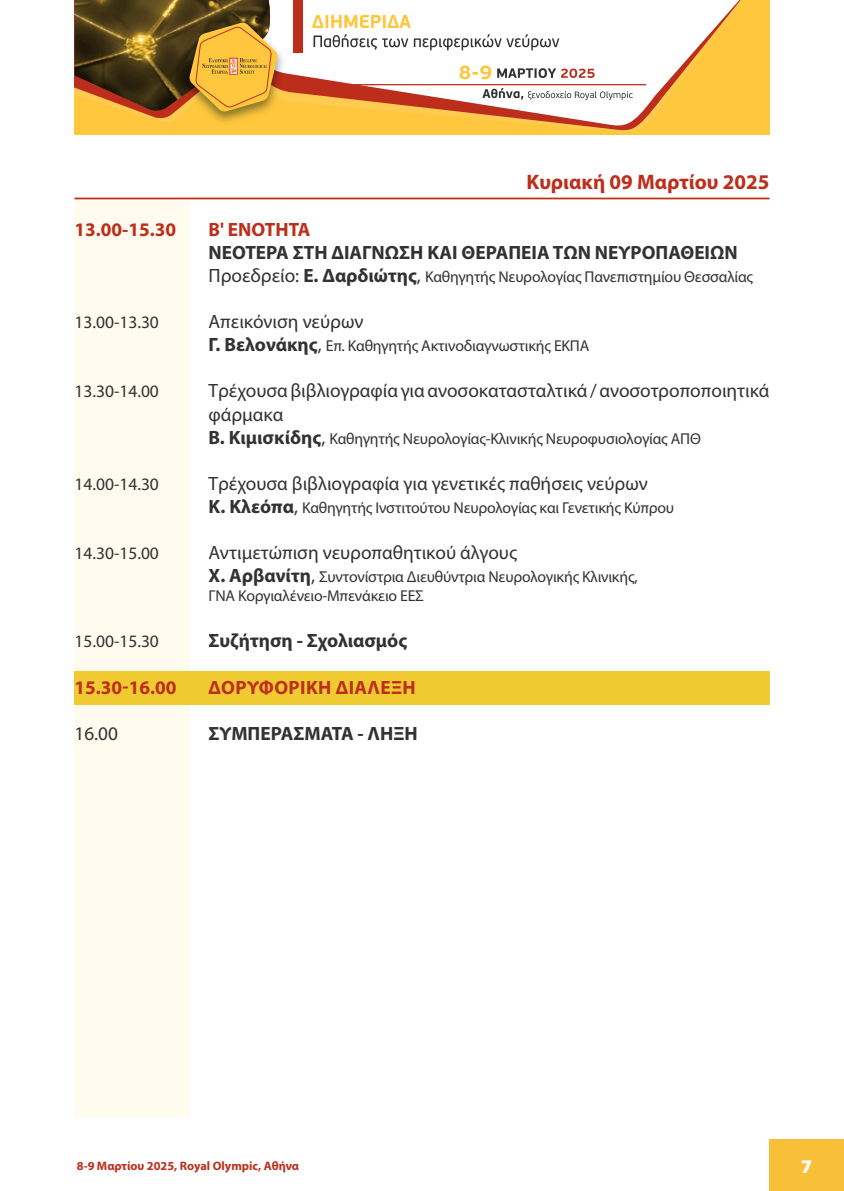
<style>
.page{position:relative;width:844px;height:1191px;background:#fff}
.page>*{position:absolute;margin:0;border:0;box-sizing:border-box;transform-origin:0 0}
.t1{font:700 21px "Myriad Pro";color:#bd2f1b}
.t2{font:19.25px/23.1px "Myriad Pro";color:#323232}
.t3{font:700 19.25px "Myriad Pro";color:#323232}
.t4{font:700 19.25px "Myriad Pro";color:#bd2f1b}
.t5{font:700 19.25px "Myriad Pro";letter-spacing:.02em;color:#bd2f1b}
.t6{font:900 19.25px "Myriad Pro";color:#fff}
.t7{font:17.5px "Myriad Pro";color:#323232}
.t8{font:15.75px/18.9px "Myriad Pro";letter-spacing:-.01em;color:#323232}
.t9{font:700 12.25px "Myriad Pro";color:#bd2f1b}
.s1{font-size:19.25px}
.s2{font-weight:700;font-size:19.25px}
</style>
<div class="page">
<div style="left:769px;top:1139px;width:74px;height:52px;background:#f8c039"></div>
<div style="left:74px;top:0;width:695px;height:135px;background:#ffc73d"></div>
<svg style="left:278px;top:0;width:464px;height:127px;fill:#fff"></svg>
<div style="left:293px;top:0;width:10px;height:53px;background:#bc2e1b"></div>
<img style="left:278px;top:16px;width:11px;height:111px">
<svg style="left:312px;top:15px;width:99px;height:13px"></svg>
<svg style="left:74px;top:0;width:204px;height:122px"></svg>
<svg style="left:313px;top:34px;width:246px;height:16px;background:#d0d0d0"></svg>
<hr style="left:317px;top:84px;width:329px;height:1px;background:#bc2e1b">
<svg style="left:459px;top:66px;width:32px;height:13px"></svg>
<svg style="left:497px;top:68px;width:97px;height:10px"></svg>
<svg style="left:482px;top:88px;width:150px;height:12px;background:#d4d4d4"></svg>
<div style="left:74px;top:198px;width:116px;height:918px;background:#fffbee"></div>
<hr style="left:74px;top:198px;width:695px;height:1px;background:#bd2f1b">
<div style="left:74px;top:671px;width:695px;height:33px;background:#f0ca31"></div>
<h1 class="t1" style="left:526px;top:169px;width:244px">Κυριακή 09 Μαρτίου 2025</h1>
<p class="t4" style="left:74px;top:217px;width:103px">13.00-15.30</p>
<p class="t4" style="left:208px;top:217px;width:103px">Β' ΕΝΟΤΗΤΑ</p>
<p class="t3" style="left:208px;top:240px;width:530px">ΝΕΟΤΕΡΑ ΣΤΗ ΔΙΑΓΝΩΣΗ ΚΑΙ ΘΕΡΑΠΕΙΑ ΤΩΝ ΝΕΥΡΟΠΑΘΕΙΩΝ</p>
<p class="t8" style="left:208px;top:267px;width:546px"><span class="s1">Προεδρείο:</span> <span class="s2">Ε. Δαρδιώτης</span><span class="s1">,</span> Καθηγητής Νευρολογίας Πανεπιστημίου Θεσσαλίας</p>
<p class="t7" style="left:74px;top:311px;width:86px">13.00-13.30</p>
<p class="t2" style="left:208px;top:310px;width:156px">Απεικόνιση νεύρων</p>
<p class="t8" style="left:208px;top:336px;width:382px"><span class="s2">Γ. Βελονάκης</span><span class="s1">,</span> Επ. Καθηγητής Ακτινοδιαγνωστικής ΕΚΠΑ</p>
<p class="t7" style="left:74px;top:381px;width:86px">13.30-14.00</p>
<p class="t2" style="left:208px;top:379px;width:562px">Τρέχουσα βιβλιογραφία για ανοσοκατασταλτικά / ανοσοτροποποιητικά φάρμακα</p>
<p class="t8" style="left:208px;top:428px;width:493px"><span class="s2">Β. Κιμισκίδης</span><span class="s1">,</span> Καθηγητής Νευρολογίας-Κλινικής Νευροφυσιολογίας ΑΠΘ</p>
<p class="t7" style="left:74px;top:473px;width:86px">14.00-14.30</p>
<p class="t2" style="left:208px;top:471px;width:441px">Τρέχουσα βιβλιογραφία για γενετικές παθήσεις νεύρων</p>
<p class="t8" style="left:208px;top:498px;width:467px"><span class="s2">Κ. Κλεόπα</span><span class="s1">,</span> Καθηγητής Ινστιτούτου Νευρολογίας και Γενετικής Κύπρου</p>
<p class="t7" style="left:74px;top:542px;width:86px">14.30-15.00</p>
<p class="t2" style="left:208px;top:541px;width:310px">Αντιμετώπιση νευροπαθητικού άλγους</p>
<p class="t8" style="left:208px;top:567px;width:430px"><span class="s2">Χ. Αρβανίτη</span><span class="s1">,</span> Συντονίστρια Διευθύντρια Νευρολογικής Κλινικής,<br>ΓΝΑ Κοργιαλένειο-Μπενάκειο ΕΕΣ</p>
<p class="t7" style="left:74px;top:631px;width:86px">15.00-15.30</p>
<p class="t3" style="left:208px;top:628px;width:200px">Συζήτηση - Σχολιασμός</p>
<p class="t4" style="left:74px;top:674px;width:104px">15.30-16.00</p>
<p class="t5" style="left:208px;top:674px;width:209px">ΔΟΡΥΦΟΡΙΚΗ ΔΙΑΛΕΞΗ</p>
<p class="t2" style="left:74px;top:721px;width:45px">16.00</p>
<p class="t3" style="left:208px;top:721px;width:211px">ΣΥΜΠΕΡΑΣΜΑΤΑ - ΛΗΞΗ</p>
<p class="t9" style="left:77px;top:1157px;width:223px">8-9 Μαρτίου 2025, Royal Olympic, Αθήνα</p>
<p class="t6" style="left:801px;top:1153px;width:13px">7</p>
</div>
